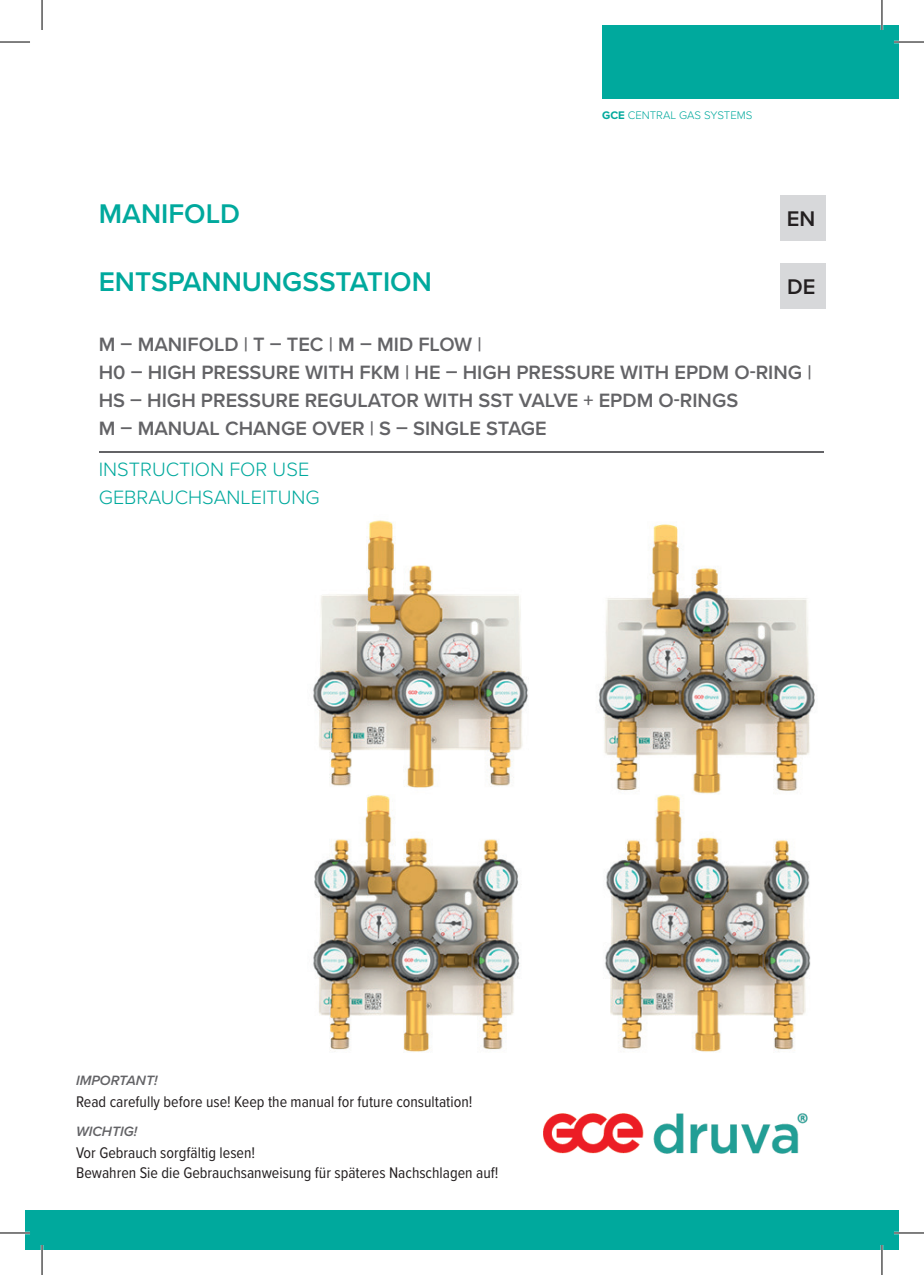
<style>
.page{position:relative;width:924px;height:1275px;background:#fff}
.page>*{position:absolute;margin:0;border:0;box-sizing:border-box;transform-origin:0 0}
.t1{font:600 28px "Proxima Nova";color:#00a99d}
.t2{font:600 22px "Proxima Nova";color:#231f20}
.t3{font:600 20px/28px "Proxima Nova";color:#636366}
.t4{font:300 20px/28px "Proxima Nova";color:#00a99d}
.t5{font:16px/19.2px "Proxima Nova Cond";color:#231f20}
.t6{font:italic 600 14px "Proxima Nova";color:#636366}
.t7{font:300 11.4px "Proxima Nova";color:#00a99d}
.s1{font-weight:700}
</style>
<div class="page">
<div style="left:25px;top:1210px;width:873px;height:40px;background:#00a99d"></div>
<div style="left:602px;top:25px;width:296px;height:74px;background:#00a99d"></div>
<img style="left:543px;top:1113px;width:265px;height:41px">
<div style="left:779px;top:195px;width:45px;height:45px;background:#d7d8da"></div>
<div style="left:779px;top:263px;width:45px;height:45px;background:#d7d8da"></div>
<hr style="left:99px;top:452px;width:724px;height:1px;background:#636366">
<img style="left:313px;top:520px;width:502px;height:532px">
<hr style="left:893px;top:41px;width:30px;height:2px;background:#fff">
<hr style="left:0;top:1231px;width:30px;height:3px;background:#fff">
<hr style="left:893px;top:1231px;width:30px;height:3px;background:#fff">
<hr style="left:41px;top:1245px;width:2px;height:30px;background:#fff">
<hr style="left:880px;top:0;width:2px;height:30px;background:#fff">
<hr style="left:880px;top:1245px;width:2px;height:30px;background:#fff">
<hr style="left:0;top:42px;width:30px;height:1px;background:#000">
<hr style="left:893px;top:42px;width:30px;height:1px;background:#000">
<hr style="left:0;top:1232px;width:30px;height:1px;background:#000">
<hr style="left:893px;top:1232px;width:30px;height:1px;background:#000">
<hr style="left:42px;top:0;width:1px;height:30px;background:#000">
<hr style="left:42px;top:1245px;width:1px;height:30px;background:#000">
<hr style="left:881px;top:0;width:1px;height:30px;background:#000">
<hr style="left:881px;top:1245px;width:1px;height:30px;background:#000">
<h1 class="t1" style="left:99px;top:193px;width:143px">MANIFOLD</h1>
<h1 class="t1" style="left:99px;top:261px;width:334px">ENTSPANNUNGSSTATION</h1>
<p class="t7" style="left:602px;top:106px;width:152px"><span class="s1">GCE</span> CENTRAL GAS SYSTEMS</p>
<p class="t2" style="left:786px;top:203px;width:30px">EN</p>
<p class="t2" style="left:786px;top:271px;width:30px">DE</p>
<p class="t3" style="left:99px;top:330px;width:714px">M – MANIFOLD | T – TEC | M – MID FLOW |<br>H0 – HIGH PRESSURE WITH FKM | HE – HIGH PRESSURE WITH EPDM O-RING | HS – HIGH PRESSURE REGULATOR WITH SST VALVE + EPDM O-RINGS<br>M – MANUAL CHANGE OVER | S – SINGLE STAGE</p>
<p class="t4" style="left:99px;top:454px;width:222px">INSTRUCTION FOR USE<br>GEBRAUCHSANLEITUNG</p>
<p class="t6" style="left:76px;top:1069px;width:83px">IMPORTANT!</p>
<p class="t5" style="left:76px;top:1091px;width:397px">Read carefully before use! Keep the manual for future consultation!</p>
<p class="t6" style="left:76px;top:1121px;width:63px">WICHTIG!</p>
<p class="t5" style="left:76px;top:1142px;width:424px">Vor Gebrauch sorgfältig lesen!<br>Bewahren Sie die Gebrauchsanweisung für späteres Nachschlagen auf!</p>
</div>
